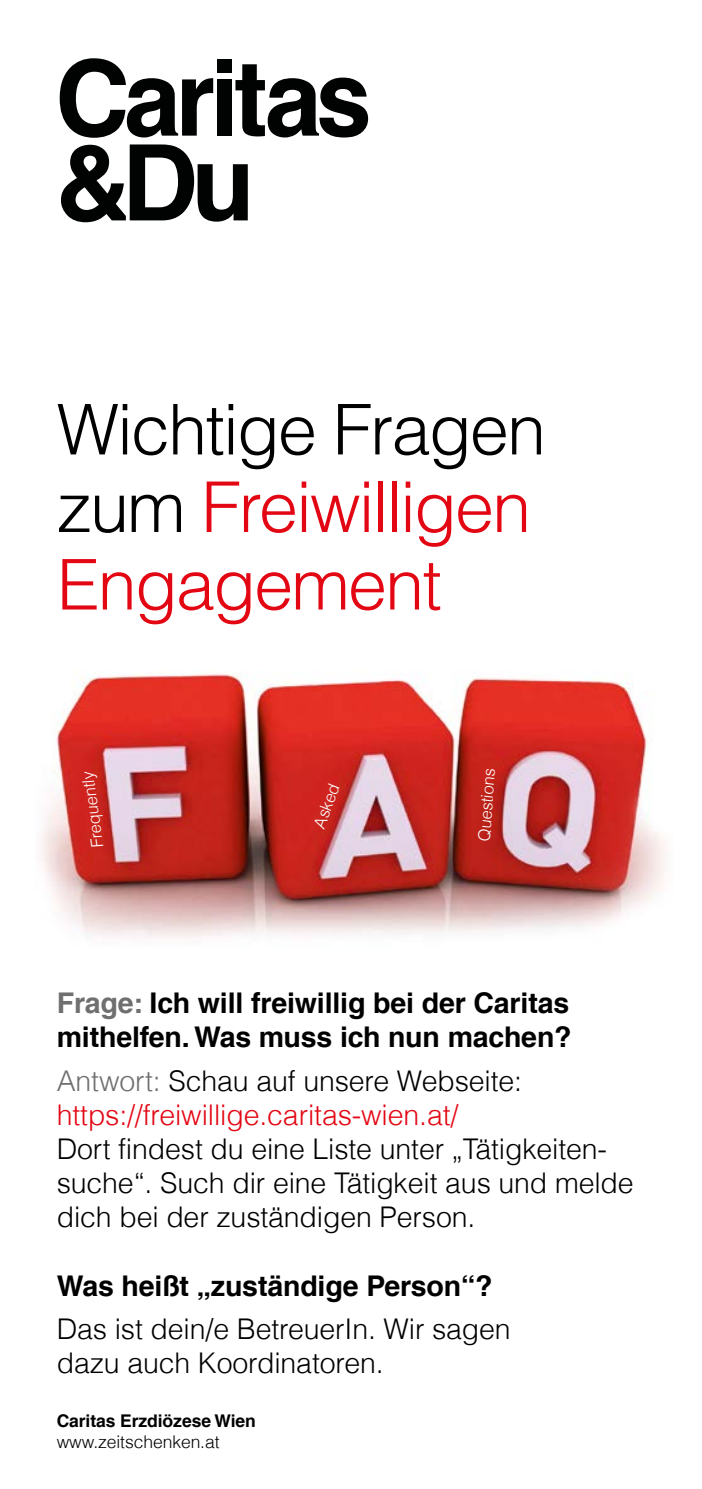
<style>
.page{position:relative;width:702px;height:1489px;background:#fff}
.page>*{position:absolute;margin:0;border:0;box-sizing:border-box;transform-origin:0 0}
.t1{font:300 70px/77.5px "Helvetica LT Com";letter-spacing:-.025em;color:#e30613}
.t2{font:300 28.5px/34.2px "Helvetica LT Com";letter-spacing:-.005em;color:#000}
.t3{font:700 28.5px/34.2px "Helvetica LT Com";letter-spacing:-.005em;color:#000}
.t4{font:300 28.5px/34.2px "Helvetica LT Com";letter-spacing:-.005em;color:#e30613}
.t5{font:700 17.5px "Helvetica LT Com";letter-spacing:-.005em;color:#000}
.t6{font:300 17.5px "Helvetica LT Com";letter-spacing:-.005em;color:#000}
.t7{font:300 16.5px "Helvetica LT Com";color:#fff}
.s1{color:#000}
.s2{color:#706f6f}
</style>
<div class="page">
<img style="left:42px;top:674px;width:623px;height:265px">
<svg style="left:61px;top:144px;width:187px;height:78px"></svg>
<div style="left:217px;top:59px;width:15px;height:14px;background:#010202"></div>
<div style="left:217px;top:79px;width:15px;height:57px;background:#010202"></div>
<svg style="left:235px;top:64px;width:133px;height:73px"></svg>
<svg style="left:60px;top:58px;width:153px;height:80px"></svg>
<h1 class="t1" style="left:57px;top:390px;width:491px"><span class="s1">Wichtige Fragen zum</span> Freiwilligen<br>Engagement</h1>
<p class="t7" style="left:88px;top:849px;width:78px;rotate:-98deg">Frequently</p>
<p class="t7" style="left:309px;top:824px;width:48px;rotate:-70deg">Asked</p>
<p class="t7" style="left:473px;top:841px;width:75px;rotate:-86deg">Questions</p>
<p class="t3" style="left:57px;top:986px;width:516px"><span class="s2">Frage:</span> Ich will freiwillig bei der Caritas mithelfen. Was muss ich nun machen?</p>
<p class="t4" style="left:57px;top:1062px;width:467px"><span class="s2">Antwort:</span> <span class="s1">Schau auf unsere Webseite: </span>https://freiwillige.caritas-wien.at/</p>
<p class="t2" style="left:57px;top:1131px;width:578px">Dort findest du eine Liste unter „Tätigkeiten&shy;suche“. Such dir eine Tätigkeit aus und melde dich bei der zuständigen Person.</p>
<p class="t3" style="left:57px;top:1268px;width:437px">Was heißt „zuständige Person“?</p>
<p class="t2" style="left:57px;top:1311px;width:455px">Das ist dein/e BetreuerIn. Wir sagen dazu auch Koordinatoren.</p>
<p class="t5" style="left:57px;top:1410px;width:201px">Caritas Erzdiözese Wien</p>
<p class="t6" style="left:57px;top:1430px;width:164px">www.zeitschenken.at</p>
</div>
